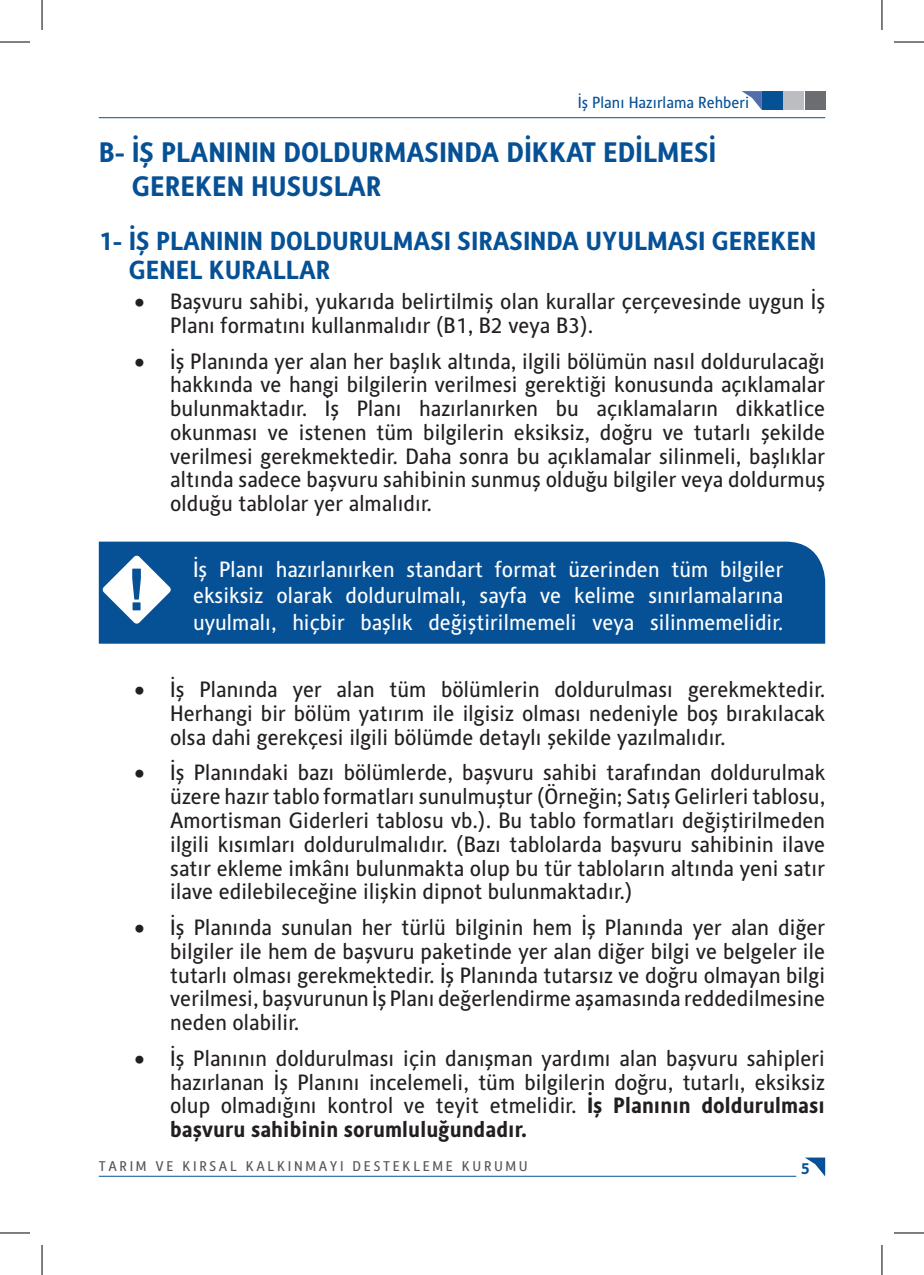
<style>
.page{position:relative;width:924px;height:1275px;background:#fff}
.page>*{position:absolute;margin:0;border:0;box-sizing:border-box;transform-origin:0 0}
.t1{font:700 28px/33.8px "Alber";color:#065196}
.t2{font:700 26px/29.8px "Alber";color:#065196}
.t3{font:22px/23.8px "Alber";color:#231f20;text-align:justify}
.t4{font:22px/26.4px "Alber";color:#fff;text-align:justify}
.t5{font:16px "Alber";color:#065196}
.t6{font:700 16px "Alber";color:#065196}
.t7{font:14px "Alber";color:#57585a}
.s1{font-weight:700}
</style>
<div class="page">
<div style="left:804px;top:91px;width:20px;height:19px;background:#6c6d70"></div>
<div style="left:783px;top:91px;width:20px;height:19px;background:#bcbdc0"></div>
<div style="left:762px;top:91px;width:20px;height:19px;background:#065196"></div>
<svg style="left:741px;top:91px;width:20px;height:18px"></svg>
<hr style="left:99px;top:117px;width:725px;height:1px;background:#065196">
<hr style="left:99px;top:1176px;width:696px;height:1px;background:#065196">
<svg style="left:805px;top:1157px;width:19px;height:18px"></svg>
<div style="left:99px;top:541px;width:725px;height:102px;background:#065196"></div>
<svg style="left:102px;top:555px;width:69px;height:69px"></svg>
<hr style="left:0;top:42px;width:30px;height:1px;background:#000">
<hr style="left:893px;top:42px;width:30px;height:1px;background:#000">
<hr style="left:0;top:1232px;width:30px;height:1px;background:#000">
<hr style="left:893px;top:1232px;width:30px;height:1px;background:#000">
<hr style="left:42px;top:0;width:1px;height:30px;background:#000">
<hr style="left:42px;top:1245px;width:1px;height:30px;background:#000">
<hr style="left:881px;top:0;width:1px;height:30px;background:#000">
<hr style="left:881px;top:1245px;width:1px;height:30px;background:#000">
<p class="t5" style="left:577px;top:92px;width:173px">İş Planı Hazırlama Rehberi</p>
<p class="t1" style="left:132px;top:134px;width:586px;text-indent:-33px">B- İŞ PLANININ DOLDURMASINDA DİKKAT EDİLMESİ<br>GEREKEN HUSUSLAR</p>
<p class="t2" style="left:129px;top:225px;width:688px;text-indent:-30px">1- İŞ PLANININ DOLDURULMASI SIRASINDA UYULMASI GEREKEN<br>GENEL KURALLAR</p>
<p class="t3" style="left:170px;top:289px;width:656px;text-indent:-36px">• Başvuru sahibi, yukarıda belirtilmiş olan kurallar çerçevesinde uygun İş<br>Planı formatını kullanmalıdır (B1, B2 veya B3).</p>
<p class="t3" style="left:170px;top:349px;width:656px;text-indent:-36px">• İş Planında yer alan her başlık altında, ilgili bölümün nasıl doldurulacağı hakkında ve hangi bilgilerin verilmesi gerektiği konusunda açıklamalar bulunmaktadır. İş Planı hazırlanırken bu açıklamaların dikkatlice okunması ve istenen tüm bilgilerin eksiksiz, doğru ve tutarlı şekilde verilmesi gerekmektedir. Daha sonra bu açıklamalar silinmeli, başlıklar altında sadece başvuru sahibinin sunmuş olduğu bilgiler veya doldurmuş olduğu tablolar yer almalıdır.</p>
<p class="t4" style="left:193px;top:556px;width:591px">İş Planı hazırlanırken standart format üzerinden tüm bilgiler eksiksiz olarak doldurulmalı, sayfa ve kelime sınırlamalarına uyulmalı, hiçbir başlık değiştirilmemeli veya silinmemelidir.</p>
<p class="t3" style="left:170px;top:677px;width:656px;text-indent:-36px">• İş Planında yer alan tüm bölümlerin doldurulması gerekmektedir.<br>Herhangi bir bölüm yatırım ile ilgisiz olması nedeniyle boş bırakılacak olsa dahi gerekçesi ilgili bölümde detaylı şekilde yazılmalıdır.</p>
<p class="t3" style="left:170px;top:760px;width:656px;text-indent:-36px">• İş Planındaki bazı bölümlerde, başvuru sahibi tarafından doldurulmak üzere hazır tablo formatları sunulmuştur (Örneğin; Satış Gelirleri tablosu, Amortisman Giderleri tablosu vb.). Bu tablo formatları değiştirilmeden ilgili kısımları doldurulmalıdır. (Bazı tablolarda başvuru sahibinin ilave satır ekleme imkânı bulunmakta olup bu tür tabloların altında yeni satır ilave edilebileceğine ilişkin dipnot bulunmaktadır.)</p>
<p class="t3" style="left:170px;top:915px;width:656px;text-indent:-36px">• İş Planında sunulan her türlü bilginin hem İş Planında yer alan diğer bilgiler ile hem de başvuru paketinde yer alan diğer bilgi ve belgeler ile tutarlı olması gerekmektedir. İş Planında tutarsız ve doğru olmayan bilgi verilmesi, başvurunun İş Planı değerlendirme aşamasında reddedilmesine neden olabilir.</p>
<p class="t3" style="left:170px;top:1046px;width:656px;text-indent:-36px">• İş Planının doldurulması için danışman yardımı alan başvuru sahipleri hazırlanan İş Planını incelemeli, tüm bilgilerin doğru, tutarlı, eksiksiz olup olmadığını kontrol ve teyit etmelidir. <span class="s1">İş Planının doldurulması başvuru sahibinin sorumluluğundadır.</span></p>
<p class="t7" style="left:99px;top:1158px;width:430px">T A R I M V E K I R S A L K A L K I N M A Y I D E S T E K L E M E K U R U M U</p>
<p class="t6" style="left:800px;top:1158px;width:10px">5</p>
</div>
